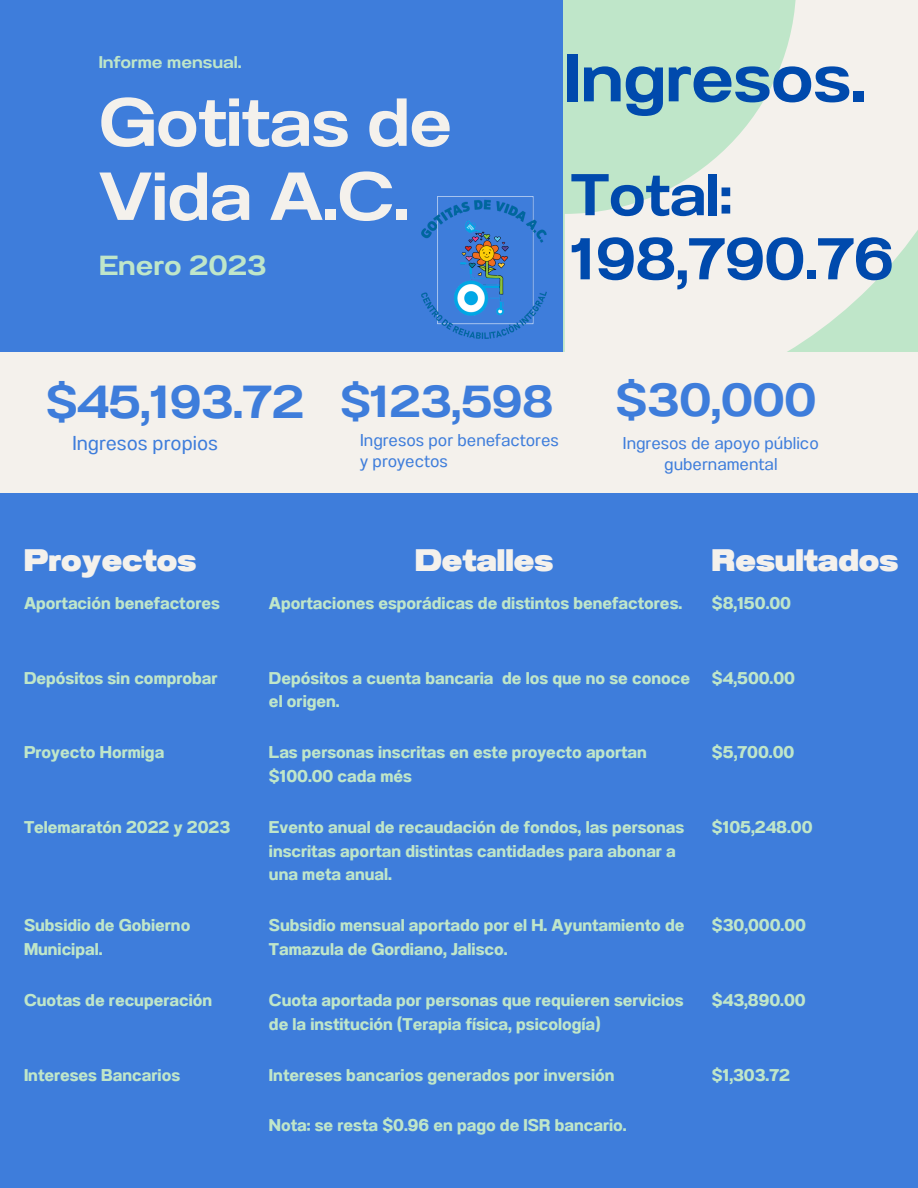
<style>
.page{position:relative;width:918px;height:1188px;background:#3e7ddb}
.page>*{position:absolute;margin:0;border:0;box-sizing:border-box;transform-origin:0 0}
.t1{font:67.8px "Anantason Semi Bold Wd 125";letter-spacing:-.01em;color:#004aad}
.t2{font:67.65px/74.1px "Anantason Semi Bold Wd 125";letter-spacing:-.01em;color:#f4f1ec}
.t3{font:58.8px/64.2px "Anantason Semi Bold Wd 125";letter-spacing:-.01em;color:#004aad}
.t4{font:46.35px "Anantason Semi Bold Wd 125";letter-spacing:-.01em;color:#3e7ddb}
.t5{font:31.2px "Anantason Black Wd 125";color:#f4f1ec}
.t6{font:27.6px "Anantason Semi Bold Wd 125";color:#bfe6c9}
.t7{font:20.1px "Anantason";color:#3e7ddb}
.t8{font:17.1px/21.3px "Anantason";color:#3e7ddb}
.t9{font:700 16.95px/23.7px "Anantason";color:#bfe6c9}
.t10{font:16.95px "Anantason Semi Bold Wd 125";color:#bfe6c9}
.s1{font-size:44.85px}
</style>
<div class="page">
<svg style="left:565px;top:0;width:353px;height:413px;background:#e0eddf"></svg>
<div style="left:0;top:352px;width:917px;height:140px;background:#f4f1ec"></div>
<img style="left:421px;top:196px;width:125px;height:143px">
<p class="t10" style="left:99px;top:53px;width:145px">Informe mensual.</p>
<h2 class="t2" style="left:99px;top:85px;width:355px">Gotitas de<br>Vida A.C.</h2>
<h3 class="t6" style="left:99px;top:249px;width:169px">Enero 2023</h3>
<h1 class="t1" style="left:564px;top:38px;width:303px">Ingresos.</h1>
<h3 class="t3" style="left:571px;top:163px;width:324px">Total:<br>198,790.76</h3>
<h3 class="t4" style="left:46px;top:375px;width:509px">$45,193.72 <span class="s1">$123,598</span></h3>
<h3 class="t4" style="left:616px;top:373px;width:202px">$30,000</h3>
<p class="t8" style="left:360px;top:429px;width:200px">Ingresos por benefactores y proyectos</p>
<p class="t8" style="left:623px;top:432px;width:197px;text-align:center">Ingresos de apoyo público gubernamental</p>
<p class="t7" style="left:72px;top:431px;width:147px">Ingresos propios</p>
<h3 class="t5" style="left:24px;top:542px;width:174px">Proyectos</h3>
<h3 class="t5" style="left:415px;top:542px;width:140px">Detalles</h3>
<h3 class="t5" style="left:712px;top:542px;width:188px">Resultados</h3>
<p class="t9" style="left:24px;top:591px;width:197px">Aportación benefactores</p>
<p class="t9" style="left:269px;top:591px;width:415px">Aportaciones esporádicas de distintos benefactores.</p>
<p class="t9" style="left:712px;top:591px;width:81px">$8,150.00</p>
<p class="t9" style="left:24px;top:666px;width:195px">Depósitos sin comprobar</p>
<p class="t9" style="left:269px;top:666px;width:423px">Depósitos a cuenta bancaria de los que no se conoce el origen.</p>
<p class="t9" style="left:712px;top:666px;width:85px">$4,500.00</p>
<p class="t9" style="left:24px;top:741px;width:142px">Proyecto Hormiga</p>
<p class="t9" style="left:269px;top:741px;width:379px">Las personas inscritas en este proyecto aportan $100.00 cada més</p>
<p class="t9" style="left:712px;top:741px;width:84px">$5,700.00</p>
<p class="t9" style="left:24px;top:816px;width:208px">Telemaratón 2022 y 2023</p>
<p class="t9" style="left:269px;top:816px;width:417px">Evento anual de recaudación de fondos, las personas inscritas aportan distintas cantidades para abonar a una meta anual.</p>
<p class="t9" style="left:712px;top:816px;width:102px">$105,248.00</p>
<p class="t9" style="left:24px;top:913px;width:168px">Subsidio de Gobierno<br>Municipal.</p>
<p class="t9" style="left:269px;top:913px;width:417px">Subsidio mensual aportado por el H. Ayuntamiento de<br>Tamazula de Gordiano, Jalisco.</p>
<p class="t9" style="left:712px;top:913px;width:96px">$30,000.00</p>
<p class="t9" style="left:24px;top:988px;width:190px">Cuotas de recuperación</p>
<p class="t9" style="left:269px;top:988px;width:416px">Cuota aportada por personas que requieren servicios de la institución (Terapia física, psicología)</p>
<p class="t9" style="left:712px;top:988px;width:95px">$43,890.00</p>
<p class="t9" style="left:24px;top:1063px;width:158px">Intereses Bancarios</p>
<p class="t9" style="left:269px;top:1063px;width:347px">Intereses bancarios generados por inversión</p>
<p class="t9" style="left:712px;top:1063px;width:80px">$1,303.72</p>
<p class="t9" style="left:269px;top:1114px;width:359px">Nota: se resta $0.96 en pago de ISR bancario.</p>
</div>
